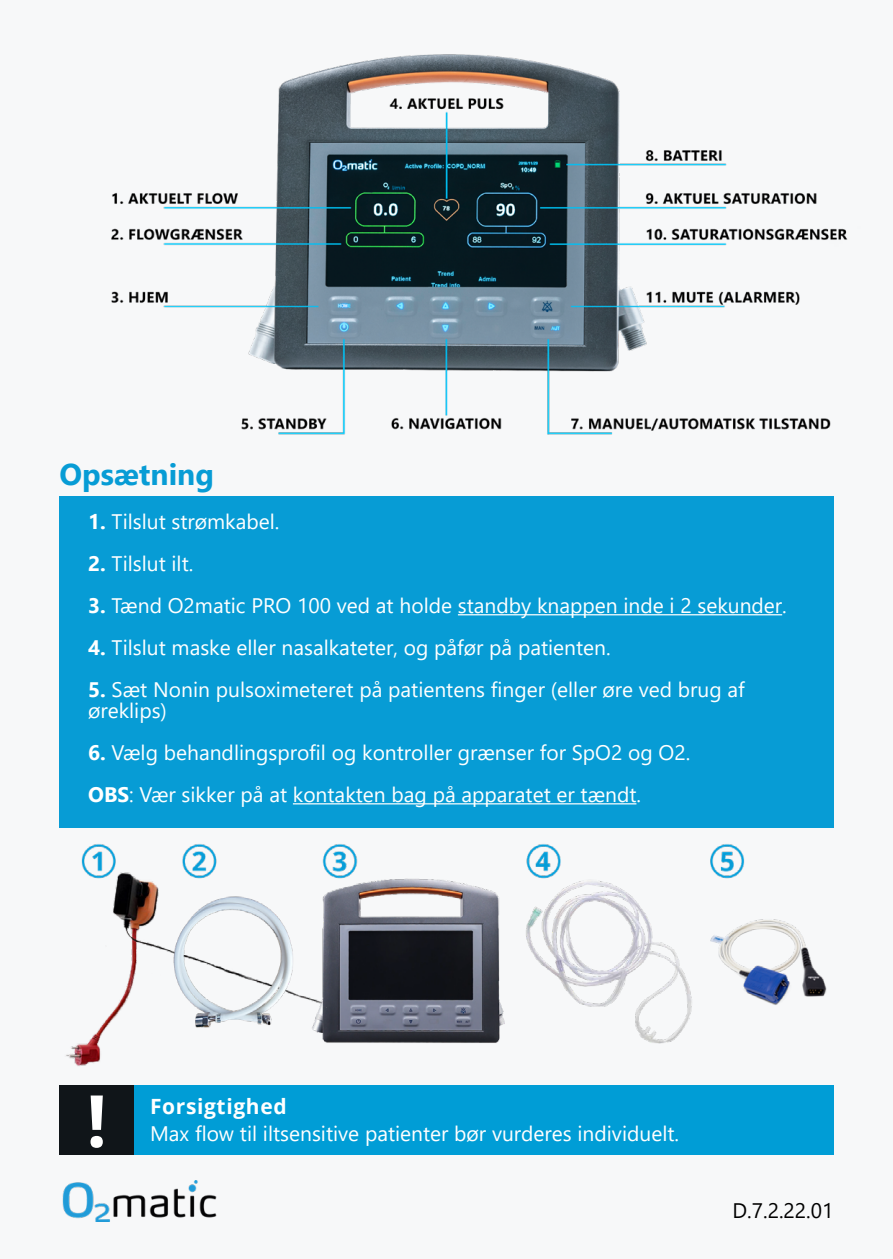
<style>
.page{position:relative;width:893px;height:1259px;background:#f7f8f9}
.page>*{position:absolute;margin:0;border:0;box-sizing:border-box;transform-origin:0 0}
.t1{font:700 72px "Open Sans";color:#fff}
.t2{font:700 30px "Segoe UI";color:#079cd5}
.t3{font:21px/21px "Segoe UI";color:#fff}
.t4{font:700 21px "Open Sans";letter-spacing:.03em;color:#fff}
.t5{font:21px "Segoe UI";color:#000}
.s1{font-weight:700}
</style>
<div class="page">
<div style="left:59px;top:496px;width:775px;height:332px;background:#079cd5"></div>
<hr style="left:458px;top:614px;width:324px;height:1px;background:#fff">
<hr style="left:293px;top:803px;width:343px;height:1px;background:#fff">
<img style="left:111px;top:54px;width:737px;height:381px">
<img style="left:62px;top:1180px;width:155px;height:41px">
<img style="left:66px;top:844px;width:761px;height:222px">
<div style="left:59px;top:1085px;width:775px;height:70px;background:#009dd6"></div>
<div style="left:59px;top:1085px;width:75px;height:70px;background:#101519"></div>
<h2 class="t2" style="left:59px;top:446px;width:156px">Opsætning</h2>
<p class="t3" style="left:88px;top:509px;width:193px"><span class="s1">1.</span> Tilslut strømkabel.</p>
<p class="t3" style="left:88px;top:551px;width:107px"><span class="s1">2.</span> Tilslut ilt.</p>
<p class="t3" style="left:88px;top:593px;width:700px"><span class="s1">3.</span> Tænd O2matic PRO 100 ved at holde standby knappen inde i 2 sekunder.</p>
<p class="t3" style="left:88px;top:635px;width:524px"><span class="s1">4.</span> Tilslut maske eller nasalkateter, og påfør på patienten.</p>
<p class="t3" style="left:88px;top:677px;width:658px"><span class="s1">5.</span> Sæt Nonin pulsoximeteret på patientens finger (eller øre ved brug af øreklips)</p>
<p class="t3" style="left:88px;top:729px;width:604px;line-height:42px"><span class="s1">6.</span> Vælg behandlingsprofil og kontroller grænser for SpO2 og O2.<br><span class="s1">OBS</span>: Vær sikker på at kontakten bag på apparatet er tændt.</p>
<h1 class="t1" style="left:86px;top:1070px;width:22px">!</h1>
<p class="t4" style="left:150px;top:1091px;width:138px">Forsigtighed</p>
<p class="t3" style="left:150px;top:1121px;width:531px">Max flow til iltsensitive patienter bør vurderes individuelt.</p>
<p class="t5" style="left:733px;top:1190px;width:102px">D.7.2.22.01</p>
</div>
